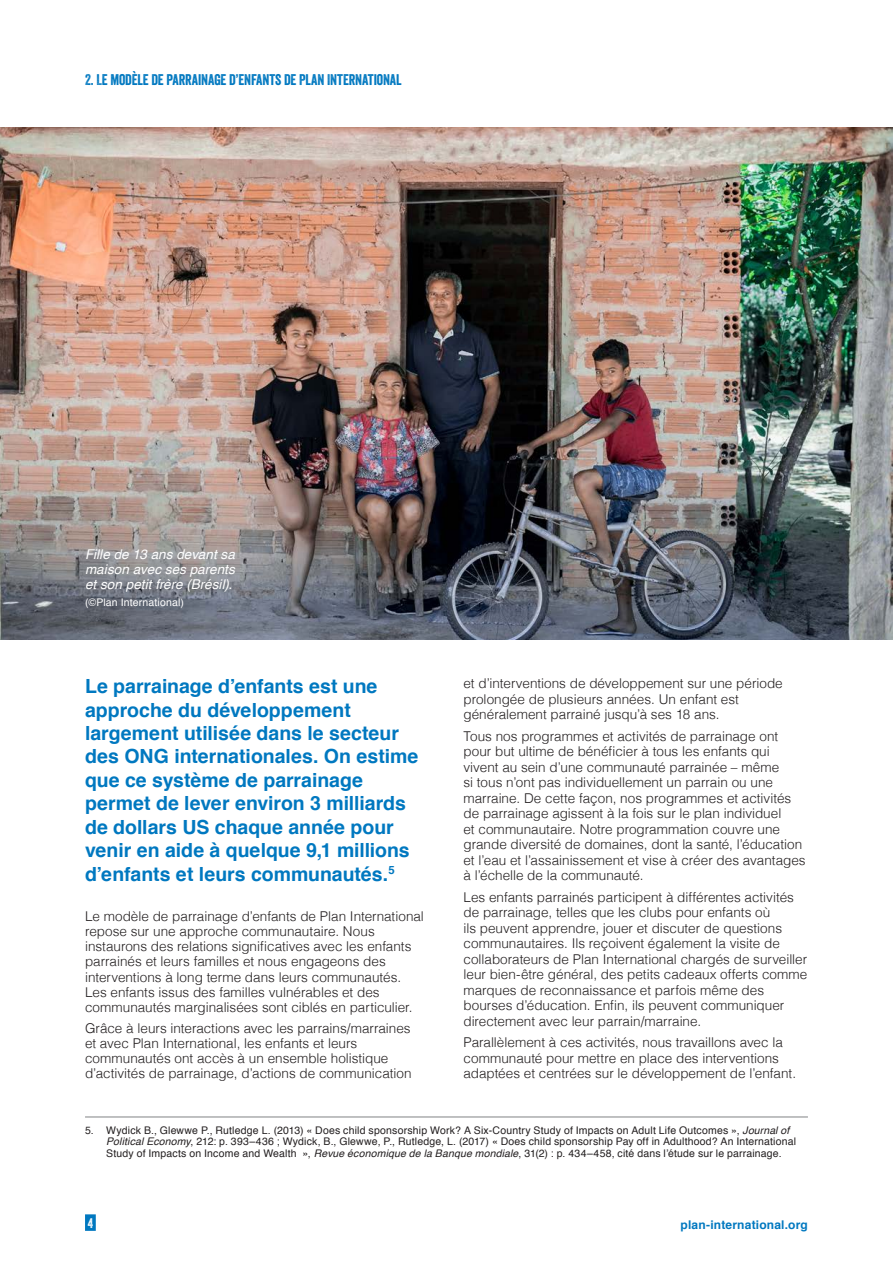
<style>
.page{position:relative;width:893px;height:1263px;background:#fff}
.page>*{position:absolute;margin:0;border:0;box-sizing:border-box;transform-origin:0 0}
.intro{font:700 19.5px/23.4px "Helvetica";color:#0078c0}
.t1{font:15px "Veneer";letter-spacing:-.01em;color:#0078c0}
.body{font:300 13.5px/15.5px "Helvetica";color:#231f20}
.PHOTO{font:italic 13.5px/15px "Helvetica";letter-spacing:.005em;color:#fff;text-align:justify}
.t2{font:13.5px "Veneer";color:#fff}
.t3{font:700 12px "Helvetica";letter-spacing:.015em;color:#0078c0}
.FOOTNOTE1{font:10.5px/11.2px "Helvetica";letter-spacing:.015em;color:#231f20}
.copyright{font:10.5px "Helvetica";letter-spacing:.015em;color:#fff}
.s1{font-style:italic}
</style>
<div class="page">
<div style="left:85px;top:1214px;width:11px;height:17px;background:#0078c0"></div>
<img style="left:0;top:128px;width:893px;height:512px">
<hr style="left:85px;top:1117px;width:723px;height:1px;background:#808285">
<p class="t1" style="left:85px;top:71px;width:318px">2. LE MODÈLE DE PARRAINAGE D’ENFANTS DE PLAN INTERNATIONAL</p>
<p class="PHOTO" style="left:85px;top:547px;width:151px">Fille de 13 ans devant sa maison avec ses parents et son petit frère (Brésil).</p>
<p class="copyright" style="left:85px;top:594px;width:100px">(©Plan International)</p>
<p class="intro" style="left:85px;top:675px;width:335px">Le parrainage d’enfants est une approche du développement largement utilisée dans le secteur des ONG internationales. On estime que ce système de parrainage permet de lever environ 3 milliards de dollars US chaque année pour venir en aide à quelque 9,1 millions d’enfants et leurs communautés.<sup>5</sup></p>
<p class="body" style="left:85px;top:908px;width:340px;line-height:15px">Le modèle de parrainage d’enfants de Plan International repose sur une approche communautaire. Nous instaurons des relations significatives avec les enfants parrainés et leurs familles et nous engageons des interventions à long terme dans leurs communautés.<br>Les enfants issus des familles vulnérables et des communautés marginalisées sont ciblés en particulier.</p>
<p class="body" style="left:85px;top:1020px;width:328px;line-height:15px">Grâce à leurs interactions avec les parrains/marraines et avec Plan International, les enfants et leurs communautés ont accès à un ensemble holistique d’activités de parrainage, d’actions de communication</p>
<p class="body" style="left:463px;top:675px;width:321px">et d’interventions de développement sur une période prolongée de plusieurs années. Un enfant est généralement parrainé jusqu’à ses 18 ans.</p>
<p class="body" style="left:463px;top:727px;width:344px">Tous nos programmes et activités de parrainage ont pour but ultime de bénéficier à tous les enfants qui vivent au sein d’une communauté parrainée – même<br>si tous n’ont pas individuellement un parrain ou une marraine. De cette façon, nos programmes et activités de parrainage agissent à la fois sur le plan individuel<br>et communautaire. Notre programmation couvre une grande diversité de domaines, dont la santé, l’éducation et l’eau et l’assainissement et vise à créer des avantages à l’échelle de la communauté.</p>
<p class="body" style="left:463px;top:888px;width:345px">Les enfants parrainés participent à différentes activités de parrainage, telles que les clubs pour enfants où<br>ils peuvent apprendre, jouer et discuter de questions communautaires. Ils reçoivent également la visite de collaborateurs de Plan International chargés de surveiller leur bien-être général, des petits cadeaux offerts comme marques de reconnaissance et parfois même des bourses d’éducation. Enfin, ils peuvent communiquer directement avec leur parrain/marraine.</p>
<p class="body" style="left:463px;top:1034px;width:334px">Parallèlement à ces activités, nous travaillons avec la communauté pour mettre en place des interventions adaptées et centrées sur le développement de l’enfant.</p>
<p class="FOOTNOTE1" style="left:106px;top:1125px;width:691px;text-indent:-21px">5. Wydick B., Glewwe P., Rutledge L. (2013) « Does child sponsorship Work? A Six-Country Study of Impacts on Adult Life Outcomes », <span class="s1">Journal of<br>Political Economy</span>, 212: p. 393–436 ; Wydick, B., Glewwe, P., Rutledge, L. (2017) « Does child sponsorship Pay off in Adulthood? An International<br>Study of Impacts on Income and Wealth », <span class="s1">Revue économique de la Banque mondiale</span>, 31(2) : p. 434–458, cité dans l’étude sur le parrainage.</p>
<p class="t2" style="left:88px;top:1215px;width:7px">4</p>
<p class="t3" style="left:680px;top:1215px;width:129px">plan-international.org</p>
</div>
